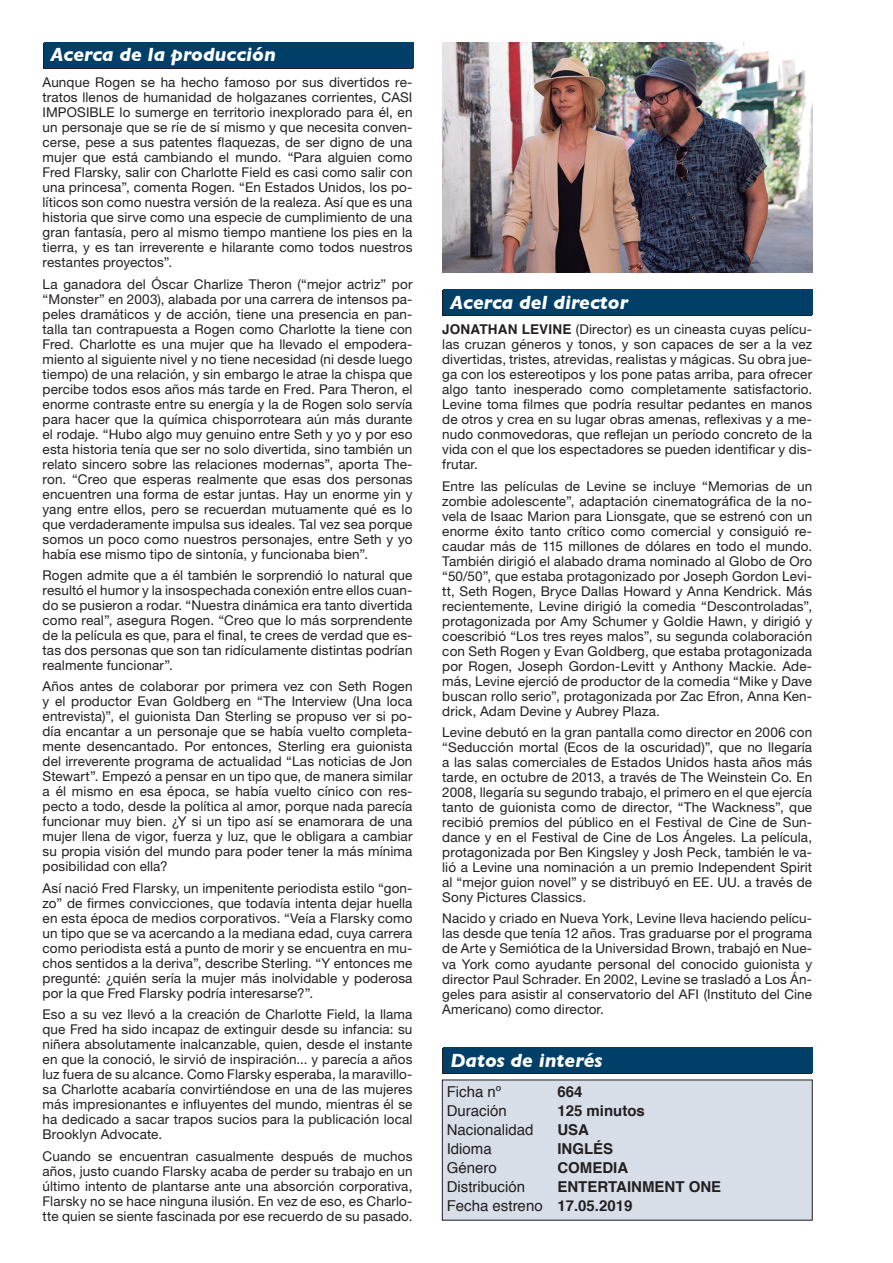
<style>
.page{position:relative;width:893px;height:1263px;background:#fff}
.page>*{position:absolute;margin:0;border:0;box-sizing:border-box;transform-origin:0 0}
.t1{font:italic 700 19.5px "Gill Sans";color:#fff}
.t2{font:15px "Helvetica";color:#231f20}
.t3{font:700 15px "Helvetica";color:#231f20}
.t4{font:13.5px/15px "Helvetica Neue";letter-spacing:.01em;color:#231f20;text-align:justify}
.s1{font-family:"Helvetica";font-weight:700}
.s2{font-weight:700}
</style>
<div class="page">
<div style="left:43px;top:44px;width:369px;height:25px;background:#231f20"></div>
<div style="left:44px;top:43px;width:370px;height:25px;background:#004068"></div>
<div style="left:442px;top:1049px;width:370px;height:25px;background:#231f20"></div>
<div style="left:443px;top:1048px;width:370px;height:25px;background:#004068"></div>
<div style="left:442px;top:1080px;width:370px;height:140px;background:#d7dee8"></div>
<div style="left:442px;top:291px;width:370px;height:25px;background:#231f20"></div>
<div style="left:443px;top:290px;width:370px;height:25px;background:#004068"></div>
<img style="left:442px;top:43px;width:370px;height:229px">
<p class="t1" style="left:51px;top:43px;width:227px">Acerca de la producción</p>
<p class="t4" style="left:43px;top:75px;width:371px">Aunque Rogen se ha hecho famoso por sus divertidos re&shy;tratos llenos de humanidad de holgazanes corrientes, CASI IMPOSIBLE lo sumerge en territorio inexplorado para él, en un personaje que se ríe de sí mismo y que necesita conven&shy;cerse, pese a sus patentes flaquezas, de ser digno de una mujer que está cambiando el mundo. “Para alguien como Fred Flarsky, salir con Charlotte Field es casi como salir con una princesa”, comenta Rogen. “En Estados Unidos, los po&shy;líticos son como nuestra versión de la realeza. Así que es una historia que sirve como una especie de cumplimiento de una gran fantasía, pero al mismo tiempo mantiene los pies en la tierra, y es tan irreverente e hilarante como todos nuestros restantes proyectos”.</p>
<p class="t4" style="left:43px;top:276px;width:371px">La ganadora del Óscar Charlize Theron (“mejor actriz” por “Monster” en 2003), alabada por una carrera de intensos pa&shy;peles dramáticos y de acción, tiene una presencia en pan&shy;talla tan contrapuesta a Rogen como Charlotte la tiene con Fred. Charlotte es una mujer que ha llevado el empodera&shy;miento al siguiente nivel y no tiene necesidad (ni desde luego tiempo) de una relación, y sin embargo le atrae la chispa que percibe todos esos años más tarde en Fred. Para Theron, el enorme contraste entre su energía y la de Rogen solo servía para hacer que la química chisporroteara aún más durante el rodaje. “Hubo algo muy genuino entre Seth y yo y por eso esta historia tenía que ser no solo divertida, sino también un relato sincero sobre las relaciones modernas”, aporta The&shy;ron. “Creo que esperas realmente que esas dos personas encuentren una forma de estar juntas. Hay un enorme yin y yang entre ellos, pero se recuerdan mutuamente qué es lo que verdaderamente impulsa sus ideales. Tal vez sea porque somos un poco como nuestros personajes, entre Seth y yo había ese mismo tipo de sintonía, y funcionaba bien”.</p>
<p class="t4" style="left:43px;top:567px;width:371px">Rogen admite que a él también le sorprendió lo natural que resultó el humor y la insospechada conexión entre ellos cuan&shy;do se pusieron a rodar. “Nuestra dinámica era tanto divertida como real”, asegura Rogen. “Creo que lo más sorprendente de la película es que, para el final, te crees de verdad que es&shy;tas dos personas que son tan ridículamente distintas podrían realmente funcionar”.</p>
<p class="t4" style="left:43px;top:679px;width:371px">Años antes de colaborar por primera vez con Seth Rogen y el productor Evan Goldberg en “The Interview (Una loca entrevista)”, el guionista Dan Sterling se propuso ver si po&shy;día encantar a un personaje que se había vuelto completa&shy;mente desencantado. Por entonces, Sterling era guionista del irreverente programa de actualidad “Las noticias de Jon Stewart”. Empezó a pensar en un tipo que, de manera similar a él mismo en esa época, se había vuelto cínico con res&shy;pecto a todo, desde la política al amor, porque nada parecía funcionar muy bien. ¿Y si un tipo así se enamorara de una mujer llena de vigor, fuerza y luz, que le obligara a cambiar su propia visión del mundo para poder tener la más mínima posibilidad con ella?</p>
<p class="t4" style="left:43px;top:880px;width:371px">Así nació Fred Flarsky, un impenitente periodista estilo “gon&shy;zo” de firmes convicciones, que todavía intenta dejar huella en esta época de medios corporativos. “Veía a Flarsky como un tipo que se va acercando a la mediana edad, cuya carrera como periodista está a punto de morir y se encuentra en mu&shy;chos sentidos a la deriva”, describe Sterling. “Y entonces me pregunté: ¿quién sería la mujer más inolvidable y poderosa por la que Fred Flarsky podría interesarse?”.</p>
<p class="t4" style="left:43px;top:1007px;width:371px">Eso a su vez llevó a la creación de Charlotte Field, la llama que Fred ha sido incapaz de extinguir desde su infancia: su niñera absolutamente inalcanzable, quien, desde el instante en que la conoció, le sirvió de inspiración... y parecía a años luz fuera de su alcance. Como Flarsky esperaba, la maravillo&shy;sa Charlotte acabaría convirtiéndose en una de las mujeres más impresionantes e influyentes del mundo, mientras él se ha dedicado a sacar trapos sucios para la publicación local Brooklyn Advocate.</p>
<p class="t4" style="left:43px;top:1148px;width:371px">Cuando se encuentran casualmente después de muchos años, justo cuando Flarsky acaba de perder su trabajo en un último intento de plantarse ante una absorción corporativa, Flarsky no se hace ninguna ilusión. En vez de eso, es Charlo&shy;tte quien se siente fascinada por ese recuerdo de su pasado.</p>
<p class="t1" style="left:450px;top:291px;width:179px">Acerca del director</p>
<p class="t4" style="left:442px;top:322px;width:371px"><span class="s1">JONATHAN LEVINE</span> (Director) es un cineasta cuyas pelícu&shy;las cruzan géneros y tonos, y son capaces de ser a la vez divertidas, tristes, atrevidas, realistas y mágicas. Su obra jue&shy;ga con los estereotipos y los pone patas arriba, para ofrecer algo tanto inesperado como completamente satisfactorio.<br>Levine toma filmes que podría resultar pedantes en manos de otros y crea en su lugar obras amenas, reflexivas y a me&shy;nudo conmovedoras, que reflejan un período concreto de la vida con el que los espectadores se pueden identificar y dis&shy;frutar.</p>
<p class="t4" style="left:442px;top:478px;width:371px">Entre las películas de Levine se incluye “Memorias de un zombie adolescente”, adaptación cinematográfica de la no&shy;vela de Isaac Marion para Lionsgate, que se estrenó con un enorme éxito tanto crítico como comercial y consiguió re&shy;caudar más de 115 millones de dólares en todo el mundo.<br>También dirigió el alabado drama nominado al Globo de Oro “50/50”, que estaba protagonizado por Joseph Gordon Levi&shy;tt, Seth Rogen, Bryce Dallas Howard y Anna Kendrick. Más recientemente, Levine dirigió la comedia “Descontroladas”, protagonizada por Amy Schumer y Goldie Hawn, y dirigió y coescribió “Los tres reyes malos”, su segunda colaboración con Seth Rogen y Evan Goldberg, que estaba protagonizada por Rogen, Joseph Gordon-Levitt y Anthony Mackie. Ade&shy;más, Levine ejerció de productor de la comedia “Mike y Dave buscan rollo serio”, protagonizada por Zac Efron, Anna Ken&shy;drick, Adam Devine y Aubrey Plaza.</p>
<p class="t4" style="left:442px;top:724px;width:371px">Levine debutó en la gran pantalla como director en 2006 con “Seducción mortal (Ecos de la oscuridad)”, que no llegaría a las salas comerciales de Estados Unidos hasta años más tarde, en octubre de 2013, a través de The Weinstein Co. En 2008, llegaría su segundo trabajo, el primero en el que ejercía tanto de guionista como de director, “The Wackness”, que recibió premios del público en el Festival de Cine de Sun&shy;dance y en el Festival de Cine de Los Ángeles. La película, protagonizada por Ben Kingsley y Josh Peck, también le va&shy;lió a Levine una nominación a un premio Independent Spirit al “mejor guion novel” y se distribuyó en EE. UU. a través de Sony Pictures Classics.</p>
<p class="t4" style="left:442px;top:911px;width:371px">Nacido y criado en Nueva York, Levine lleva haciendo pelícu&shy;las desde que tenía 12 años. Tras graduarse por el programa de Arte y Semiótica de la Universidad Brown, trabajó en Nue&shy;va York como ayudante personal del conocido guionista y director Paul Schrader. En 2002, Levine se trasladó a Los Án&shy;geles para asistir al conservatorio del AFI (Instituto del Cine Americano) como director.</p>
<p class="t1" style="left:450px;top:1048px;width:154px">Datos de interés</p>
<p class="t2" style="left:447px;top:1080px;width:56px">Ficha nº</p>
<p class="t3" style="left:557px;top:1079px;width:27px">664</p>
<p class="t2" style="left:447px;top:1099px;width:62px">Duración</p>
<p class="t3" style="left:557px;top:1098px;width:89px">125 minutos</p>
<p class="t2" style="left:447px;top:1118px;width:88px">Nacionalidad</p>
<p class="t3" style="left:557px;top:1117px;width:33px">USA</p>
<p class="t2" style="left:447px;top:1137px;width:47px">Idioma</p>
<p class="t3" style="left:557px;top:1136px;width:57px">INGLÉS</p>
<p class="t2" style="left:447px;top:1156px;width:52px">Género</p>
<p class="t3" style="left:557px;top:1155px;width:72px">COMEDIA</p>
<p class="t2" style="left:447px;top:1175px;width:80px">Distribución</p>
<p class="t3" style="left:557px;top:1174px;width:165px">ENTERTAINMENT ONE</p>
<p class="t2" style="left:447px;top:1194px;width:187px">Fecha estreno <span class="s2">17.05.2019</span></p>
</div>
